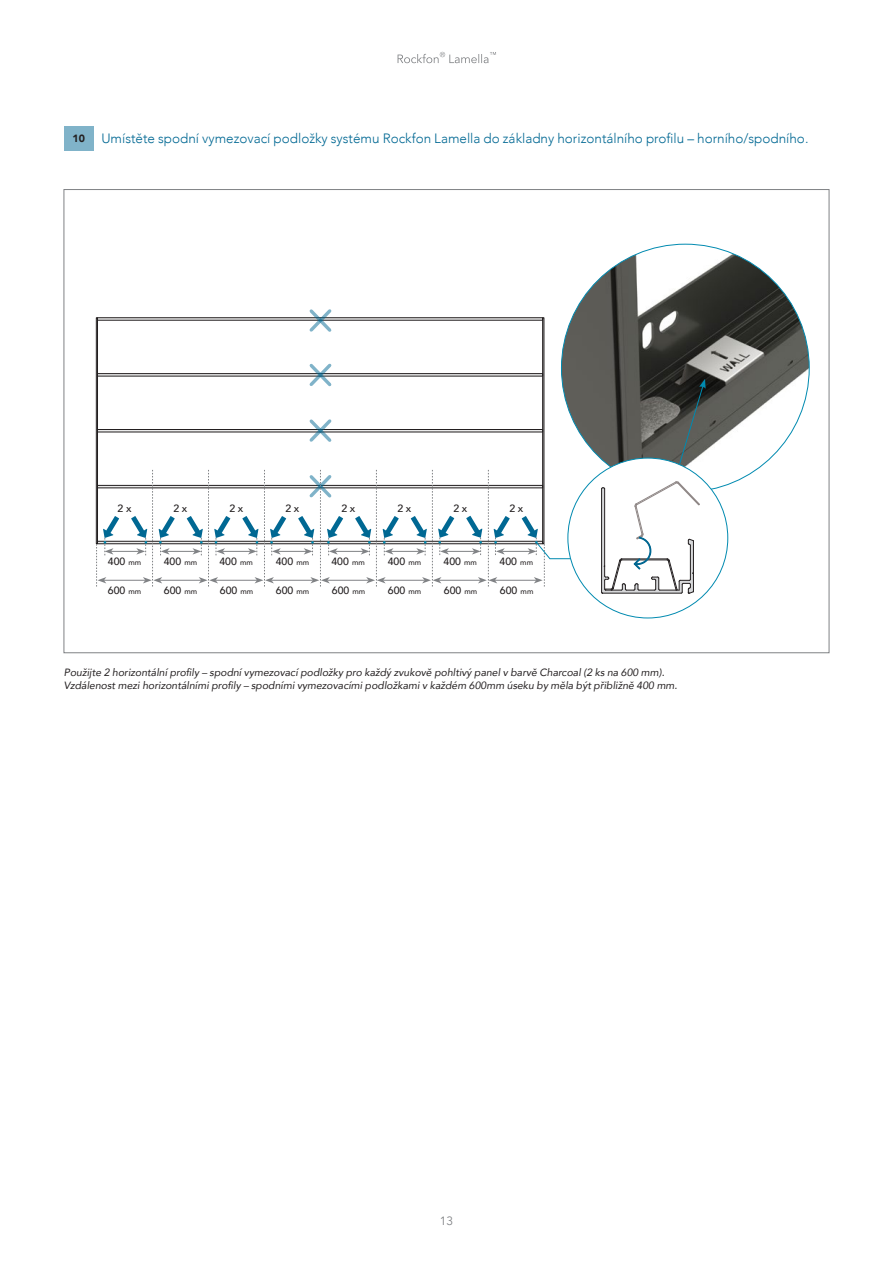
<style>
.page{position:relative;width:893px;height:1263px;background:#fff}
.page>*{position:absolute;margin:0;border:0;box-sizing:border-box;transform-origin:0 0}
.t1{font:300 13.5px "Avenir";color:#006893}
.t2{font:12px "Avenir";color:#808285}
.t3{font:italic 10.5px/12.6px "Avenir";color:#231f20}
.t4{font:500 10.5px "Avenir";color:#231f20}
.s1{font-weight:900;font-size:10.5px;color:#231f20}
.s2{font-size:7.5px}
</style>
<div class="page">
<svg style="left:398px;top:52px;width:98px;height:11px"></svg>
<div style="left:97px;top:373px;width:446px;height:3px;border:1px solid #231f20"></div>
<div style="left:97px;top:429px;width:446px;height:3px;border:1px solid #231f20"></div>
<div style="left:96px;top:318px;width:2px;height:226px;border:1px solid #231f20"></div>
<div style="left:542px;top:318px;width:2px;height:226px;border:1px solid #231f20"></div>
<img style="left:561px;top:244px;width:248px;height:248px;border-radius:124px">
<div style="left:568px;top:458px;width:160px;height:160px;background:#fff;border-radius:50%"></div>
<svg style="left:601px;top:481px;width:99px;height:113px"></svg>
<svg style="left:308px;top:309px;width:25px;height:23px"></svg>
<svg style="left:308px;top:363px;width:25px;height:24px"></svg>
<svg style="left:308px;top:419px;width:25px;height:23px"></svg>
<svg style="left:679px;top:379px;width:27px;height:86px;background:#4e5452"></svg>
<svg style="left:96px;top:470px;width:475px;height:116px"></svg>
<div style="left:64px;top:126px;width:30px;height:25px;background:#80b3c9"></div>
<p class="t1" style="left:72px;top:130px;width:737px"><span class="s1">10</span> Umístěte spodní vymezovací podložky systému Rockfon Lamella do základny horizontálního profilu – horního/spodního.</p>
<p class="t4" style="left:118px;top:499px;width:15px">2 x</p>
<p class="t4" style="left:174px;top:499px;width:15px">2 x</p>
<p class="t4" style="left:230px;top:499px;width:15px">2 x</p>
<p class="t4" style="left:286px;top:499px;width:15px">2 x</p>
<p class="t4" style="left:341px;top:499px;width:15px">2 x</p>
<p class="t4" style="left:397px;top:499px;width:15px">2 x</p>
<p class="t4" style="left:453px;top:499px;width:15px">2 x</p>
<p class="t4" style="left:509px;top:499px;width:15px">2 x</p>
<p class="t4" style="left:108px;top:552px;width:35px">400 <span class="s2">mm</span></p>
<p class="t4" style="left:164px;top:552px;width:35px">400 <span class="s2">mm</span></p>
<p class="t4" style="left:219px;top:552px;width:35px">400 <span class="s2">mm</span></p>
<p class="t4" style="left:276px;top:552px;width:35px">400 <span class="s2">mm</span></p>
<p class="t4" style="left:331px;top:552px;width:35px">400 <span class="s2">mm</span></p>
<p class="t4" style="left:388px;top:552px;width:35px">400 <span class="s2">mm</span></p>
<p class="t4" style="left:444px;top:552px;width:35px">400 <span class="s2">mm</span></p>
<p class="t4" style="left:500px;top:552px;width:35px">400 <span class="s2">mm</span></p>
<p class="t4" style="left:108px;top:581px;width:35px">600 <span class="s2">mm</span></p>
<p class="t4" style="left:164px;top:581px;width:35px">600 <span class="s2">mm</span></p>
<p class="t4" style="left:220px;top:581px;width:35px">600 <span class="s2">mm</span></p>
<p class="t4" style="left:276px;top:581px;width:35px">600 <span class="s2">mm</span></p>
<p class="t4" style="left:332px;top:581px;width:35px">600 <span class="s2">mm</span></p>
<p class="t4" style="left:388px;top:581px;width:35px">600 <span class="s2">mm</span></p>
<p class="t4" style="left:444px;top:581px;width:35px">600 <span class="s2">mm</span></p>
<p class="t4" style="left:500px;top:581px;width:35px">600 <span class="s2">mm</span></p>
<p class="t3" style="left:64px;top:666px;width:615px">Použijte 2 horizontální profily – spodní vymezovací podložky pro každý zvukově pohltivý panel v barvě Charcoal (2 ks na 600 mm).<br>Vzdálenost mezi horizontálními profily – spodními vymezovacími podložkami v každém 600mm úseku by měla být přibližně 400 mm.</p>
<p class="t2" style="left:440px;top:1213px;width:15px">13</p>
</div>
